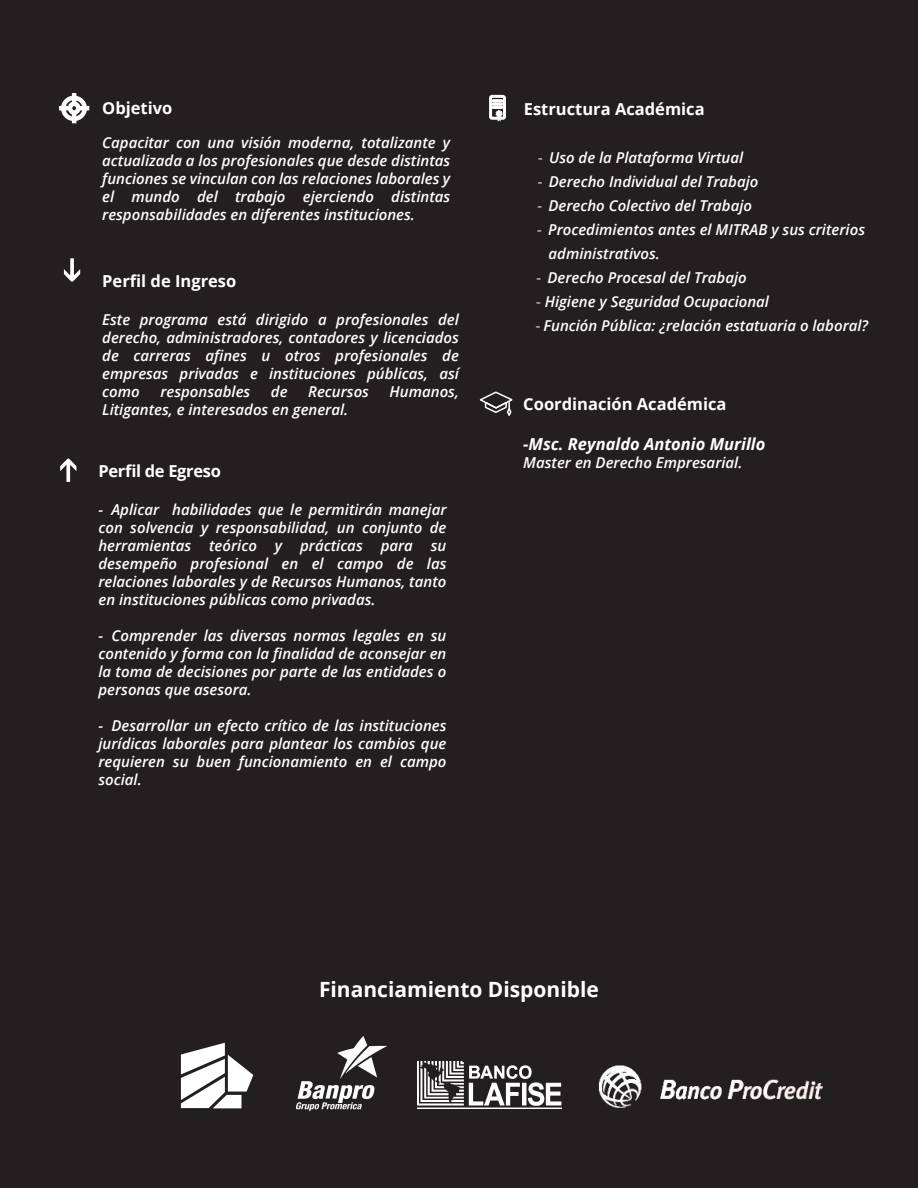
<style>
.page{position:relative;width:918px;height:1188px;background:#231f20}
.page>*{position:absolute;margin:0;border:0;box-sizing:border-box;transform-origin:0 0}
.t1{font:700 21px "Open Sans";color:#fff}
.t2{font:700 16.5px "Open Sans";color:#fff}
.t3{font:italic 700 16.5px "Open Sans";color:#fff}
.t4{font:700 16.5px "Open Sans";letter-spacing:-.02em;color:#fff}
.t5{font:italic 600 15px/18px "Open Sans";color:#fff;text-align:justify}
.s1{font-family:"Myriad Pro";font-weight:400;font-style:normal}
</style>
<div class="page">
<svg style="left:59px;top:93px;width:30px;height:30px"></svg>
<svg style="left:489px;top:94px;width:17px;height:28px"></svg>
<svg style="left:64px;top:258px;width:16px;height:24px"></svg>
<svg style="left:60px;top:458px;width:16px;height:24px"></svg>
<svg style="left:479px;top:391px;width:34px;height:25px"></svg>
<img style="left:418px;top:1061px;width:144px;height:47px">
<img style="left:297px;top:1037px;width:89px;height:73px">
<svg style="left:181px;top:1043px;width:72px;height:65px"></svg>
<img style="left:598px;top:1065px;width:224px;height:43px">
<p class="t2" style="left:102px;top:97px;width:72px">Objetivo</p>
<p class="t5" style="left:102px;top:134px;width:350px">Capacitar con una visión moderna, totalizante y actualizada a los profesionales que desde distintas funciones se vinculan con las relaciones laborales y el mundo del trabajo ejerciendo distintas responsabilidades en diferentes instituciones.</p>
<p class="t2" style="left:102px;top:269px;width:136px">Perfil de Ingreso</p>
<p class="t5" style="left:102px;top:310px;width:358px">Este programa está dirigido a profesionales del derecho, administradores, contadores y licenciados de carreras afines u otros profesionales de empresas privadas e instituciones públicas, así como</p>
<p class="t5" style="left:160px;top:382px;width:91px">responsables</p>
<p class="t5" style="left:271px;top:382px;width:18px">de</p>
<p class="t5" style="left:308px;top:382px;width:62px">Recursos</p>
<p class="t5" style="left:390px;top:382px;width:71px">Humanos,</p>
<p class="t5" style="left:102px;top:400px;width:248px">Litigantes, e interesados en general.</p>
<p class="t4" style="left:98px;top:459px;width:124px">Perfil de Egreso</p>
<p class="t5" style="left:98px;top:500px;width:350px">- Aplicar habilidades que le permitirán manejar con solvencia y responsabilidad, un conjunto de herramientas teórico y prácticas para su desempeño profesional en el campo de las relaciones laborales y de Recursos Humanos, tanto en instituciones públicas como privadas.</p>
<p class="t5" style="left:98px;top:626px;width:350px">- Comprender las diversas normas legales en su contenido y forma con la finalidad de aconsejar en la toma de decisiones por parte de las entidades o personas que asesora.</p>
<p class="t5" style="left:98px;top:716px;width:350px">- Desarrollar un efecto crítico de las instituciones jurídicas laborales para plantear los cambios que requieren su buen funcionamiento en el campo social.</p>
<p class="t2" style="left:524px;top:97px;width:182px">Estructura Académica</p>
<p class="t5" style="left:538px;top:148px;width:207px"><span class="s1">-</span> Uso de la Plataforma Virtual</p>
<p class="t5" style="left:538px;top:172px;width:222px"><span class="s1">-</span> Derecho Individual del Trabajo</p>
<p class="t5" style="left:538px;top:196px;width:216px"><span class="s1">-</span> Derecho Colectivo del Trabajo</p>
<p class="t5" style="left:549px;top:217px;width:318px;line-height:24px;text-indent:-11px"><span class="s1">-</span> Procedimientos antes el MITRAB y sus criterios administrativos.</p>
<p class="t5" style="left:537px;top:268px;width:212px"><span class="s1">-</span> Derecho Procesal del Trabajo</p>
<p class="t5" style="left:536px;top:292px;width:234px"><span class="s1">-</span> Higiene y Seguridad Ocupacional</p>
<p class="t5" style="left:536px;top:316px;width:334px"><span class="s1">-</span> Función Pública: ¿relación estatuaria o laboral?</p>
<p class="t2" style="left:523px;top:392px;width:205px">Coordinación Académica</p>
<p class="t3" style="left:523px;top:432px;width:244px">-Msc. Reynaldo Antonio Murillo</p>
<p class="t5" style="left:523px;top:453px;width:221px">Master en Derecho Empresarial.</p>
<h1 class="t1" style="left:319px;top:974px;width:281px">Financiamiento Disponible</h1>
</div>
